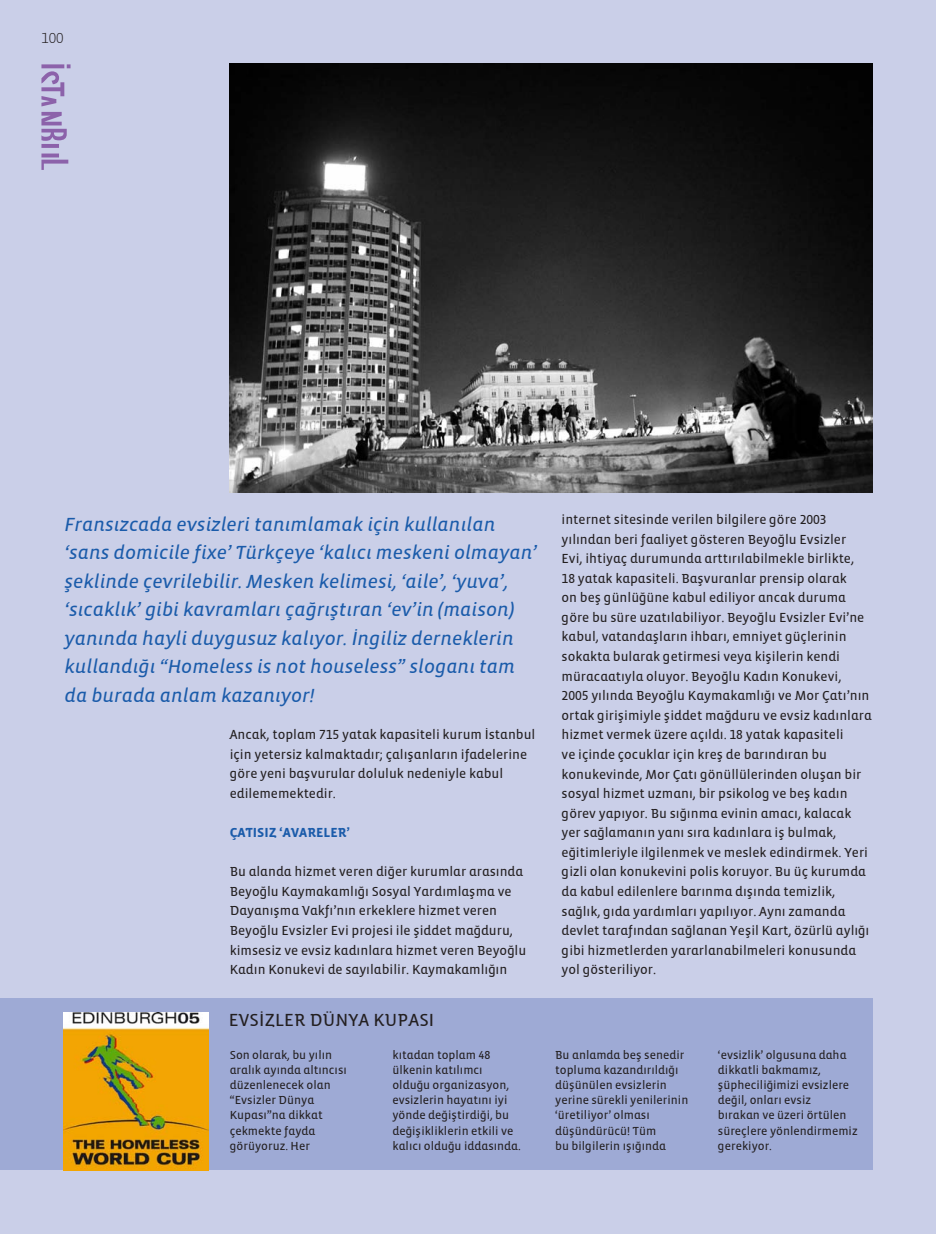
<style>
.page{position:relative;width:936px;height:1234px;background:#fff}
.page>*{position:absolute;margin:0;border:0;box-sizing:border-box;transform-origin:0 0}
.spot{font:italic 19.5px/28.5px "Vista Sans Alt MYRA Normal";color:#1a5baa}
.cerceve_baslik{font:18px "Vista Sans Alt MYRA Normal";letter-spacing:.01em;color:#231f20}
.t1{font:15px "Vista Sans Alt MYRA Light";color:#231f20}
.t2{font:13.5px/19.5px "Vista Sans Alt MYRA Normal";color:#231f20}
.arabaslik{font:13.5px "Vista Sans Alt MYRA Bold";color:#1a5baa}
.cerceve_metin{font:12px/15px "Vista Sans Alt MYRA Normal";color:#231f20}
</style>
<div class="page">
<div style="left:0;top:0;width:935px;height:1233px;background:#cacfe8"></div>
<svg style="left:41px;top:64px;width:29px;height:106px"></svg>
<img style="left:230px;top:64px;width:642px;height:428px">
<div style="left:0;top:997px;width:872px;height:172px;background:#9eaad5"></div>
<img style="left:64px;top:1012px;width:144px;height:157px">
<p class="t1" style="left:41px;top:30px;width:24px">100</p>
<p class="spot" style="left:64px;top:510px;width:474px">Fransızcada evsizleri tanımlamak için kullanılan ‘sans domicile fixe’ Türkçeye ‘kalıcı meskeni olmayan’ şeklinde çevrilebilir. Mesken kelimesi, ‘aile’, ‘yuva’, ‘sıcaklık’ gibi kavramları çağrıştıran ‘ev’in (maison) yanında hayli duygusuz kalıyor. İngiliz derneklerin kullandığı “Homeless is not houseless” sloganı tam da burada anlam kazanıyor!</p>
<p class="t2" style="left:230px;top:725px;width:307px">Ancak, toplam 715 yatak kapasiteli kurum İstanbul için yetersiz kalmaktadır; çalışanların ifadelerine göre yeni başvurular doluluk nedeniyle kabul edilememektedir.</p>
<p class="arabaslik" style="left:230px;top:824px;width:122px">ÇATISIZ ‘AVARELER’</p>
<p class="t2" style="left:230px;top:862px;width:298px">Bu alanda hizmet veren diğer kurumlar arasında Beyoğlu Kaymakamlığı Sosyal Yardımlaşma ve Dayanışma Vakfı’nın erkeklere hizmet veren Beyoğlu Evsizler Evi projesi ile şiddet mağduru, kimsesiz ve evsiz kadınlara hizmet veren Beyoğlu Kadın Konukevi de sayılabilir. Kaymakamlığın</p>
<p class="cerceve_baslik" style="left:229px;top:1010px;width:207px">EVSİZLER DÜNYA KUPASI</p>
<p class="t2" style="left:561px;top:509px;width:312px">internet sitesinde verilen bilgilere göre 2003 yılından beri faaliyet gösteren Beyoğlu Evsizler<br>Evi, ihtiyaç durumunda arttırılabilmekle birlikte,<br>18 yatak kapasiteli. Başvuranlar prensip olarak<br>on beş günlüğüne kabul ediliyor ancak duruma göre bu süre uzatılabiliyor. Beyoğlu Evsizler Evi’ne kabul, vatandaşların ihbarı, emniyet güçlerinin sokakta bularak getirmesi veya kişilerin kendi müracaatıyla oluyor. Beyoğlu Kadın Konukevi,<br>2005 yılında Beyoğlu Kaymakamlığı ve Mor Çatı’nın ortak girişimiyle şiddet mağduru ve evsiz kadınlara hizmet vermek üzere açıldı. 18 yatak kapasiteli<br>ve içinde çocuklar için kreş de barındıran bu konukevinde, Mor Çatı gönüllülerinden oluşan bir sosyal hizmet uzmanı, bir psikolog ve beş kadın görev yapıyor. Bu sığınma evinin amacı, kalacak yer sağlamanın yanı sıra kadınlara iş bulmak, eğitimleriyle ilgilenmek ve meslek edindirmek. Yeri gizli olan konukevini polis koruyor. Bu üç kurumda da kabul edilenlere barınma dışında temizlik, sağlık, gıda yardımları yapılıyor. Aynı zamanda devlet tarafından sağlanan Yeşil Kart, özürlü aylığı gibi hizmetlerden yararlanabilmeleri konusunda yol gösteriliyor.</p>
<p class="cerceve_metin" style="left:230px;top:1047px;width:119px">Son olarak, bu yılın aralık ayında altıncısı düzenlenecek olan “Evsizler Dünya<br>Kupası”na dikkat çekmekte fayda görüyoruz. Her</p>
<p class="cerceve_metin" style="left:392px;top:1047px;width:130px">kıtadan toplam 48 ülkenin katılımcı olduğu organizasyon, evsizlerin hayatını iyi yönde değiştirdiği, bu değişikliklerin etkili ve kalıcı olduğu iddasında.</p>
<p class="cerceve_metin" style="left:555px;top:1047px;width:135px">Bu anlamda beş senedir topluma kazandırıldığı düşünülen evsizlerin yerine sürekli yenilerinin ‘üretiliyor’ olması düşündürücü! Tüm<br>bu bilgilerin ışığında</p>
<p class="cerceve_metin" style="left:718px;top:1047px;width:141px">‘evsizlik’ olgusuna daha dikkatli bakmamız, şüpheciliğimizi evsizlere değil, onları evsiz<br>bırakan ve üzeri örtülen süreçlere yönlendirmemiz gerekiyor.</p>
</div>
